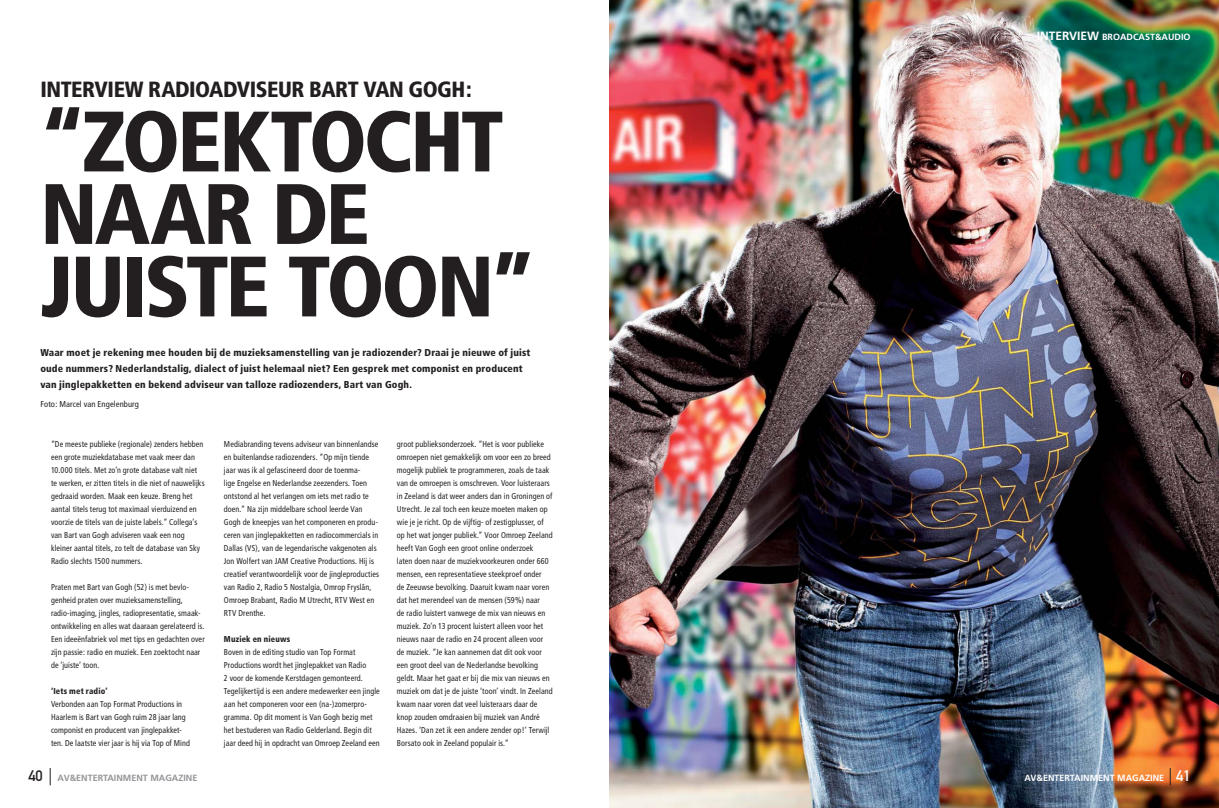
<style>
.page{position:relative;width:1219px;height:808px;background:#fff}
.page>*{position:absolute;margin:0;border:0;box-sizing:border-box;transform-origin:0 0}
.t1{font:900 condensed 85.6px/72.5px "Frutiger";letter-spacing:-.035em;color:#231f20}
.t2{font:900 condensed 22px "Frutiger";letter-spacing:-.02em;color:#231f20}
.t3{font:900 condensed 10px/16px "Frutiger";letter-spacing:.015em;color:#231f20}
.t4{font:700 9px "Frutiger";color:#fff}
.t5{font:700 9px "Frutiger";color:#939598}
.t6{font:condensed 8.5px/13px "Frutiger";letter-spacing:.01em;color:#231f20;scale:.95 1}
.t7{font:900 condensed 8.5px "Frutiger";letter-spacing:.025em;color:#231f20;scale:.95 1}
.t8{font:condensed 8.5px "Frutiger";letter-spacing:.01em;color:#231f20}
.s1{font-family:"DIN Mittelschrift";font-weight:400;font-size:15px;color:#231f20}
.s2{font-size:12px}
.s3{font-family:"DIN Mittelschrift";font-weight:400;font-size:15px}
</style>
<div class="page">
<img style="left:609px;top:0;width:610px;height:808px">
<svg style="left:50px;top:768px;width:1px;height:17px"></svg>
<svg style="left:1170px;top:768px;width:1px;height:17px"></svg>
<h2 class="t2" style="left:40px;top:81px;width:433px">INTERVIEW RADIOADVISEUR BART VAN GOGH:</h2>
<h1 class="t1" style="left:40px;top:112px;width:496px">“ZOEKTOCHT<br>NAAR DE<br>JUISTE TOON”</h1>
<p class="t3" style="left:40px;top:345px;width:492px">Waar moet je rekening mee houden bij de muzieksamenstelling van je radiozender? Draai je nieuwe of juist oude nummers? Nederlandstalig, dialect of juist helemaal niet? Een gesprek met componist en producent van jinglepakketten en bekend adviseur van talloze radiozenders, Bart van Gogh.</p>
<p class="t8" style="left:40px;top:401px;width:100px">Foto: Marcel van Engelenburg</p>
<p class="t6" style="left:51px;top:438px;width:163px">“De meeste publieke (regionale) zenders hebben een grote muziekdatabase met vaak meer dan 10.000 titels. Met zo’n grote database valt niet te werken, er zitten titels in die niet of nauwelijks gedraaid worden. Maak een keuze. Breng het aantal titels terug tot maximaal vierduizend en voorzie de titels van de juiste labels.” Collega’s van Bart van Gogh adviseren vaak een nog kleiner aantal titels, zo telt de database van Sky Radio slechts 1500 nummers.</p>
<p class="t6" style="left:51px;top:581px;width:163px">Praten met Bart van Gogh (52) is met bevlo&shy;genheid praten over muzieksamenstelling, radio-imaging, jingles, radiopresentatie, smaak&shy;ontwikkeling en alles wat daaraan gerelateerd is.<br>Een ideeënfabriek vol met tips en gedachten over zijn passie: radio en muziek. Een zoektocht naar de ‘juiste’ toon.</p>
<p class="t7" style="left:51px;top:688px;width:61px">‘Iets met radio’</p>
<p class="t6" style="left:51px;top:698px;width:148px">Verbonden aan Top Format Productions in Haarlem is Bart van Gogh ruim 28 jaar lang componist en producent van jinglepakket&shy;ten. De laatste vier jaar is hij via Top of Mind</p>
<p class="t5" style="left:28px;top:774px;width:170px"><span class="s1">40</span> AV&amp;ENTERTAINMENT MAGAZINE</p>
<p class="t6" style="left:224px;top:438px;width:165px">Mediabranding tevens adviseur van binnenlandse en buitenlandse radiozenders. “Op mijn tiende jaar was ik al gefascineerd door de toenma-<br>lige Engelse en Nederlandse zeezenders. Toen ontstond al het verlangen om iets met radio te doen.” Na zijn middelbare school leerde Van Gogh de kneepjes van het componeren en produ&shy;ceren van jinglepakketten en radiocommercials in Dallas (VS), van de legendarische vakgenoten als Jon Wolfert van JAM Creative Productions. Hij is creatief verantwoordelijk voor de jingleproducties van Radio 2, Radio 5 Nostalgia, Omrop Fryslân, Omroep Brabant, Radio M Utrecht, RTV West en RTV Drenthe.</p>
<p class="t7" style="left:224px;top:636px;width:71px">Muziek en nieuws</p>
<p class="t6" style="left:224px;top:646px;width:166px">Boven in de editing studio van Top Format Productions wordt het jinglepakket van Radio<br>2 voor de komende Kerstdagen gemonteerd.<br>Tegelijkertijd is een andere medewerker een jingle aan het componeren voor een (na-)zomerpro&shy;gramma. Op dit moment is Van Gogh bezig met het bestuderen van Radio Gelderland. Begin dit jaar deed hij in opdracht van Omroep Zeeland een</p>
<p class="t6" style="left:397px;top:438px;width:166px">groot publieksonderzoek. “Het is voor publieke omroepen niet gemakkelijk om voor een zo breed mogelijk publiek te programmeren, zoals de taak van de omroepen is omschreven. Voor luisteraars in Zeeland is dat weer anders dan in Groningen of Utrecht. Je zal toch een keuze moeten maken op wie je je richt. Op de vijftig- of zestigplusser, of op het wat jonger publiek.” Voor Omroep Zeeland heeft Van Gogh een groot online onderzoek<br>laten doen naar de muziekvoorkeuren onder 660 mensen, een representatieve steekproef onder<br>de Zeeuwse bevolking. Daaruit kwam naar voren dat het merendeel van de mensen (59%) naar<br>de radio luistert vanwege de mix van nieuws en muziek. Zo’n 13 procent luistert alleen voor het nieuws naar de radio en 24 procent alleen voor de muziek. “Je kan aannemen dat dit ook voor een groot deel van de Nederlandse bevolking geldt. Maar het gaat er bij die mix van nieuws en muziek om dat je de juiste ‘toon’ vindt. In Zeeland kwam naar voren dat veel luisteraars daar de knop zouden omdraaien bij muziek van André Hazes. ‘Dan zet ik een andere zender op!’ Terwijl Borsato ook in Zeeland populair is.”</p>
<p class="t4" style="left:1037px;top:33px;width:155px"><span class="s2">INTERVIEW</span> BROADCAST&amp;AUDIO</p>
<p class="t4" style="left:1024px;top:774px;width:168px">AV&amp;ENTERTAINMENT MAGAZINE <span class="s3">41</span></p>
</div>
